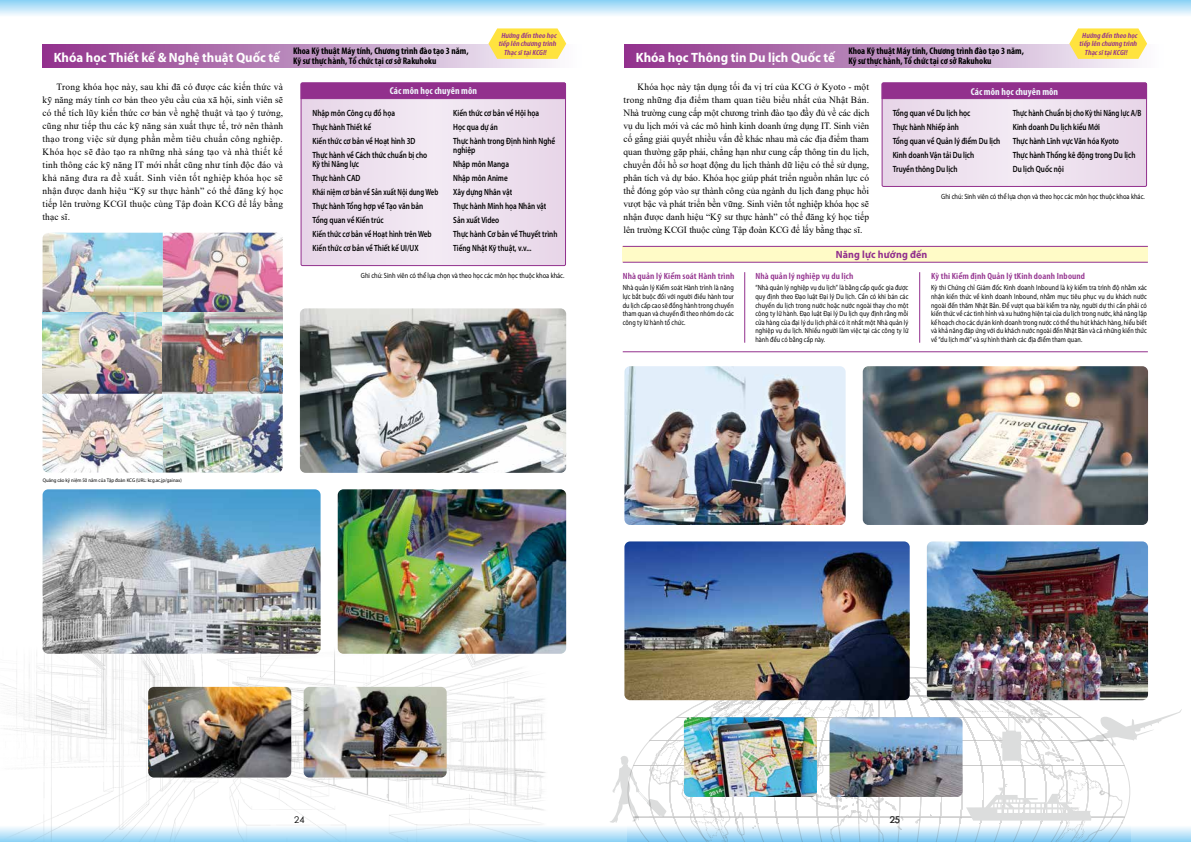
<style>
.page{position:relative;width:1191px;height:842px;background:#fff}
.page>*{position:absolute;margin:0;border:0;box-sizing:border-box;transform-origin:0 0}
.t1{font:700 13.5px "Myriad Pro";color:#fff;scale:.95 1}
.t2{font:700 10.5px "Myriad Pro";letter-spacing:.015em;color:#92308d;scale:.95 1}
.t3{font:700 condensed 10px "Myriad Pro";letter-spacing:.005em;color:#f0f5fb}
.t4{font:700 condensed 9.6px/10px "Myriad Pro";color:#000}
.t5{font:9.5px/13px "Times New Roman";letter-spacing:.01em;color:#000;text-align:justify}
.t6{font:9.2px "Century Gothic";color:#000}
.t7{font:600 9px/14px "Myriad Pro";color:#000;scale:.8 1}
.t8{font:600 9px/14px "Myriad Pro";color:#000;scale:.76 1}
.t9{font:600 condensed 9px "Myriad Pro";letter-spacing:.01em;color:#92308d;scale:1.1 1}
.t10{font:7.5px/8.5px "Myriad Pro";letter-spacing:.01em;color:#000;text-align:justify;scale:.82 1}
.t11{font:7.5px "Myriad Pro";letter-spacing:.01em;color:#000;scale:.85 1}
.t12{font:italic 600 condensed 7.5px/8.4px "Myriad Pro";color:#92308d;text-align:center;scale:1.12 1}
.t13{font:5.2px "Myriad Pro";color:#000;scale:.93 1}
</style>
<div class="page">
<svg style="left:595px;top:0;width:596px;height:16px;background:#c0e5f9"></svg>
<svg style="left:595px;top:827px;width:596px;height:15px"></svg>
<svg style="left:0;top:0;width:595px;height:16px;background:#c0e5f9"></svg>
<svg style="left:557px;top:827px;width:38px;height:15px"></svg>
<img style="left:0;top:636px;width:557px;height:206px">
<svg style="left:609px;top:669px;width:573px;height:173px"></svg>
<div style="left:42px;top:45px;width:539px;height:22px;background:linear-gradient(to right,#8c2e88,#f8fcfe)"></div>
<svg style="left:303px;top:99px;width:261px;height:165px;background:#eddfed"></svg>
<div style="left:301px;top:83px;width:265px;height:183px;border:1px solid #92308d"></div>
<div style="left:300px;top:82px;width:266px;height:17px;background:#92308d"></div>
<img style="left:43px;top:233px;width:240px;height:240px">
<img style="left:300px;top:308px;width:266px;height:165px">
<div style="left:624px;top:45px;width:539px;height:22px;background:linear-gradient(to right,#8c2e88,#f8fcfe)"></div>
<svg style="left:881px;top:82px;width:266px;height:104px;background:#dec3de"></svg>
<img style="left:338px;top:489px;width:228px;height:165px">
<img style="left:43px;top:489px;width:277px;height:165px">
<img style="left:148px;top:687px;width:143px;height:90px">
<img style="left:684px;top:717px;width:133px;height:80px">
<img style="left:304px;top:687px;width:143px;height:90px">
<img style="left:624px;top:366px;width:221px;height:159px">
<img style="left:862px;top:366px;width:286px;height:159px">
<img style="left:927px;top:541px;width:221px;height:159px">
<img style="left:624px;top:541px;width:285px;height:159px">
<img style="left:829px;top:717px;width:133px;height:80px">
<hr style="left:623px;top:352px;width:524px;height:1px;background:#92308d">
<div style="left:623px;top:246px;width:524px;height:16px;background:#fffbc7"></div>
<hr style="left:623px;top:262px;width:524px;height:1px;background:#92308d">
<hr style="left:623px;top:246px;width:524px;height:1px;background:#92308d">
<hr style="left:744px;top:272px;width:1px;height:71px;background:#92308d">
<hr style="left:919px;top:272px;width:1px;height:71px;background:#92308d">
<svg style="left:488px;top:28px;width:78px;height:31px;background:#fee557"></svg>
<svg style="left:1069px;top:28px;width:78px;height:31px;background:#fee557"></svg>
<h1 class="t1" style="left:54px;top:48px;width:239px">Khóa học Thiết kế &amp; Nghệ thuật Quốc tế</h1>
<p class="t5" style="left:43px;top:80px;width:242px;text-indent:14px">Trong khóa học này, sau khi đã có được các kiến thức và kỹ năng máy tính cơ bản theo yêu cầu của xã hội, sinh viên sẽ có thế tích lũy kiến thức cơ bản về nghệ thuật và tạo ý tưởng, cũng như tiếp thu các kỹ năng sản xuất thực tế, trở nên thành thạo trong việc sử dụng phần mềm tiêu chuẩn công nghiệp.<br>Khóa học sẽ đào tạo ra những nhà sáng tạo và nhà thiết kế tinh thông các kỹ năng IT mới nhất cũng như tính độc đáo và khả năng đưa ra đề xuất. Sinh viên tốt nghiệp khóa học sẽ nhận được danh hiệu “Kỹ sư thực hành” có thể đăng ký học tiếp lên trường KCGI thuộc cùng Tập đoàn KCG để lấy bằng thạc sĩ.</p>
<p class="t12" style="left:498px;top:31px;width:55px">Hướng đến theo học tiếp lên chương trình<br>ThạcsĩtạiKCGI!</p>
<p class="t12" style="left:1079px;top:31px;width:55px">Hướng đến theo học tiếp lên chương trình<br>ThạcsĩtạiKCGI!</p>
<p class="t4" style="left:293px;top:46px;width:177px">Khoa Kỹ thuật Máy tính, Chương trình đào tạo 3 năm,<br>Kỹ sư thực hành, Tổ chức tại cơ sở Rakuhoku</p>
<p class="t4" style="left:848px;top:46px;width:177px">Khoa Kỹ thuật Máy tính, Chương trình đào tạo 3 năm,<br>Kỹ sư thực hành, Tổ chức tại cơ sở Rakuhoku</p>
<h1 class="t1" style="left:636px;top:48px;width:211px">Khóa học Thông tin Du lịch Quốc tế</h1>
<p class="t3" style="left:390px;top:85px;width:89px">Các môn học chuyên môn</p>
<p class="t7" style="left:312px;top:106px;width:145px">Nhập môn Công cụ đồ họa<br>Thực hành Thiết kế<br>Kiến thức cơ bản về Hoạt hình 3D<br>Thực hành về Cách thức chuẩn bị cho</p>
<p class="t7" style="left:312px;top:157px;width:159px">Kỳ thi Năng lực<br>Thực hành CAD<br>Khái niệm cơ bản về Sản xuất Nội dung Web<br>Thực hành Tổng hợp về Tạo văn bản<br>Tổng quan về Kiến trúc<br>Kiến thức cơ bản về Hoạt hình trên Web<br>Kiến thức cơ bản về Thiết kế UI/UX</p>
<p class="t7" style="left:453px;top:106px;width:129px">Kiến thức cơ bản về Hội họa<br>Học qua dự án<br>Thực hành trong Định hình Nghề</p>
<p class="t7" style="left:453px;top:143px;width:132px">nghiệp<br>Nhập môn Manga<br>Nhập môn Anime<br>Xây dựng Nhân vật<br>Thực hành Minh họa Nhân vật<br>Sản xuất Video<br>Thực hành Cơ bản về Thuyết trình<br>Tiếng Nhật Kỹ thuật, v.v...</p>
<p class="t11" style="left:361px;top:270px;width:241px">Ghi chú: Sinh viên có thể lựa chọn và theo học các môn học thuộc khoa khác.</p>
<p class="t5" style="left:623px;top:80px;width:247px;text-indent:14px">Khóa học này tận dụng tối đa vị trí của KCG ở Kyoto - một trong những địa điểm tham quan tiêu biểu nhất của Nhật Bản.<br>Nhà trường cung cấp một chương trình đào tạo đầy đủ về các dịch vụ du lịch mới và các mô hình kinh doanh ứng dụng IT. Sinh viên cố gắng giải quyết nhiều vấn đề khác nhau mà các địa điểm tham quan thường gặp phải, chẳng hạn như cung cấp thông tin du lịch, chuyển đổi hồ sơ hoạt động du lịch thành dữ liệu có thể sử dụng, phân tích và dự báo. Khóa học giúp phát triển nguồn nhân lực có thể đóng góp vào sự thành công của ngành du lịch đang phục hồi vượt bậc và phát triển bền vững. Sinh viên tốt nghiệp khóa học sẽ nhận được danh hiệu “Kỹ sư thực hành” có thể đăng ký học tiếp lên trường KCGI thuộc cùng Tập đoàn KCG để lấy bằng thạc sĩ.</p>
<p class="t3" style="left:970px;top:85px;width:89px">Các môn học chuyên môn</p>
<p class="t7" style="left:892px;top:106px;width:136px">Tổng quan về Du lịch học<br>Thực hành Nhiếp ảnh<br>Tổng quan về Quản lý điểm Du lịch<br>Kinh doanh Vận tải Du lịch<br>Truyền thông Du lịch</p>
<p class="t8" style="left:1012px;top:106px;width:171px">Thực hành Chuẩn bị cho Kỳ thi Năng lực A/B<br>Kinh doanh Du lịch kiểu Mới<br>Thực hành Lĩnh vực Văn hóa Kyoto<br>Thực hành Thống kê động trong Du lịch<br>Du lịch Quốc nội</p>
<p class="t11" style="left:941px;top:192px;width:241px">Ghi chú: Sinh viên có thể lựa chọn và theo học các môn học thuộc khoa khác.</p>
<p class="t9" style="left:622px;top:270px;width:103px">Nhà quản lý Kiểm soát Hành trình</p>
<p class="t10" style="left:622px;top:284px;width:137px">Nhà quản lý Kiểm soát Hành trình là năng lực bắt buộc đối với người điều hành tour du lịch cấp cao sẽ đồng hành trong chuyến tham quan và chuyến đi theo nhóm do các công ty lữ hành tổ chức.</p>
<p class="t2" style="left:835px;top:247px;width:98px">Năng lực hướng đến</p>
<p class="t9" style="left:755px;top:270px;width:91px">Nhà quản lý nghiệp vụ du lịch</p>
<p class="t10" style="left:755px;top:284px;width:188px">“Nhà quản lý nghiệp vụ du lịch” là bằng cấp quốc gia được quy định theo Đạo luật Đại lý Du lịch. Cần có khi bán các chuyến du lịch trong nước hoặc nước ngoài thay cho một công ty lữ hành. Đạo luật Đại lý Du lịch quy định rằng mỗi cửa hàng của đại lý du lịch phải có ít nhất một Nhà quản lý nghiệp vụ du lịch. Nhiều người làm việc tại các công ty lữ hành đều có bằng cấp này.</p>
<p class="t9" style="left:931px;top:270px;width:141px">Kỳ thi Kiểm định Quản lý tKinh doanh Inbound</p>
<p class="t10" style="left:931px;top:284px;width:265px">Kỳ thi Chứng chỉ Giám đốc Kinh doanh Inbound là kỳ kiểm tra trình độ nhằm xác nhận kiến thức về kinh doanh Inbound, nhằm mục tiêu phục vụ du khách nước ngoài đến thăm Nhật Bản. Để vượt qua bài kiểm tra này, người dự thi cần phải có kiến thức về các tình hỉnh và xu hướng hiện tại của du lịch trong nước, khả năng lập kế hoạch cho các dự án kinh doanh trong nước có thể thu hút khách hàng, hiểu biết và khả năng đáp ứng với du khách nước ngoài đến Nhật Bản và cả những kiến thức về “du lịch mới” và sự hình thành các địa điểm tham quan.</p>
<p class="t13" style="left:43px;top:477px;width:151px">Quảng cáo kỷ niệm 50 năm của Tập đoàn KCG (URL: kcg.ac.jp/gainax)</p>
<p class="t6" style="left:294px;top:813px;width:12px">24</p>
<p class="t6" style="left:889px;top:813px;width:12px">25</p>
</div>
